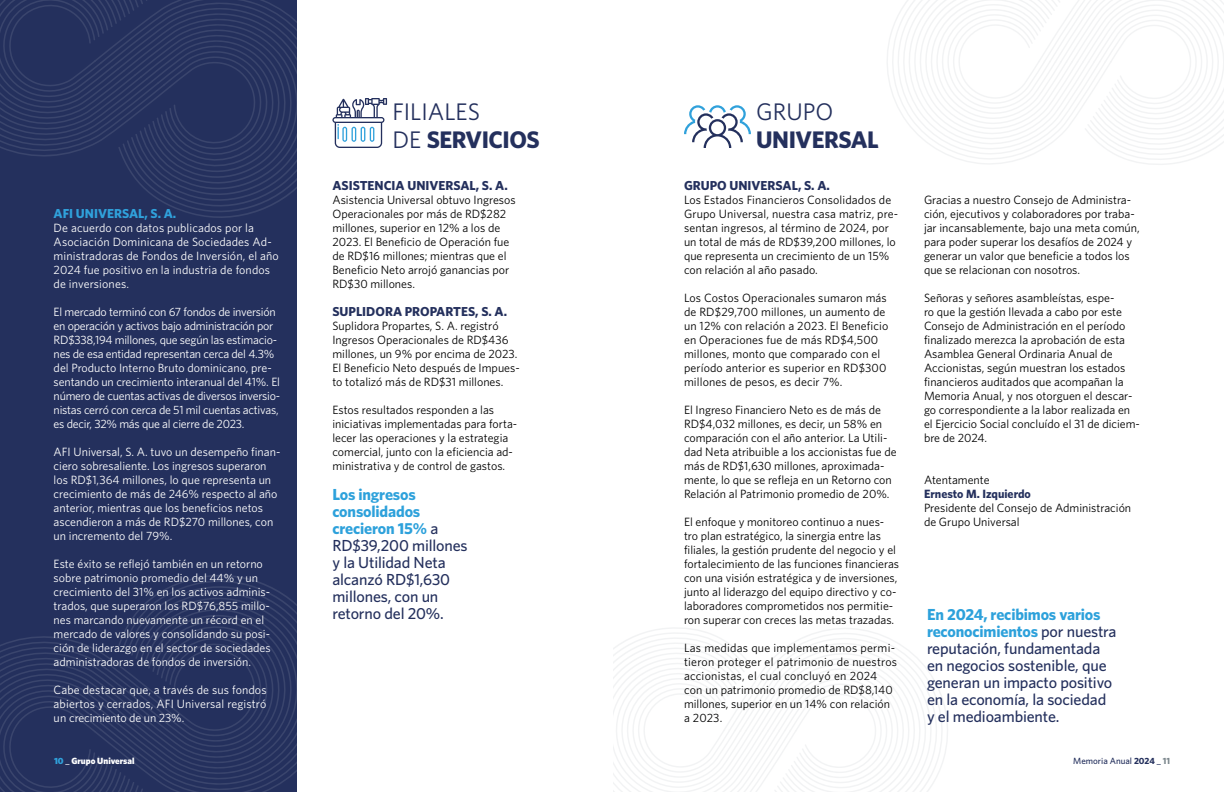
<style>
.page{position:relative;width:1224px;height:792px;background:#fff}
.page>*{position:absolute;margin:0;border:0;box-sizing:border-box;transform-origin:0 0}
.t1{font:24px/28px "Whitney";color:#24305d}
.t2{font:700 24px "Whitney";letter-spacing:-.02em;color:#24305d}
.t3{font:500 16px/17px "Whitney";letter-spacing:-.01em;color:#24305d}
.t4{font:700 13px "Whitney";color:#24305d}
.t5{font:700 13px "Whitney";color:#30a1db}
.t6{font:12px/14px "Whitney";color:#000}
.t7{font:12px/14px "Whitney";color:#fff}
.t8{font:12px/14px "Whitney";letter-spacing:-.02em;color:#fff}
.t9{font:12px/14px "Whitney";letter-spacing:.02em;color:#000}
.t10{font:700 12px "Whitney";color:#24305d}
.t11{font:500 9px "Whitney";color:#24305d}
.t12{font:900 9px "Whitney";color:#fff}
.s1{color:#30a1db}
.s2{font-weight:700}
.s3{font-weight:700;color:#2da1db}
.s4{font-weight:700;color:#7b868c}
</style>
<div class="page">
<svg style="left:887px;top:0;width:337px;height:165px"></svg>
<svg style="left:613px;top:628px;width:335px;height:164px"></svg>
<div style="left:0;top:0;width:297px;height:792px;background:#24305d"></div>
<svg style="left:170px;top:206px;width:100px;height:12px"></svg>
<svg style="left:0;top:0;width:297px;height:206px"></svg>
<svg style="left:169px;top:575px;width:102px;height:12px"></svg>
<svg style="left:0;top:587px;width:297px;height:205px"></svg>
<svg style="left:332px;top:98px;width:55px;height:50px"></svg>
<svg style="left:684px;top:105px;width:67px;height:43px"></svg>
<p class="t5" style="left:54px;top:206px;width:124px">AFI UNIVERSAL, S. A.</p>
<p class="t7" style="left:54px;top:221px;width:227px">De acuerdo con datos publicados por la Asociación Dominicana de Sociedades Ad&shy;ministradoras de Fondos de Inversión, el año 2024 fue positivo en la industria de fondos de inversiones.</p>
<p class="t8" style="left:54px;top:305px;width:228px">El mercado terminó con 67 fondos de inversión en operación y activos bajo administración por RD$338,194 millones, que según las estimacio&shy;nes de esa entidad representan cerca del 4.3% del Producto Interno Bruto dominicano, pre&shy;sentando un crecimiento interanual del 41%. El número de cuentas activas de diversos inversio&shy;nistas cerró con cerca de 51 mil cuentas activas, es decir, 32% más que al cierre de 2023.</p>
<p class="t7" style="left:54px;top:445px;width:228px">AFI Universal, S. A. tuvo un desempeño finan&shy;ciero sobresaliente. Los ingresos superaron los RD$1,364 millones, lo que representa un crecimiento de más de 246% respecto al año anterior, mientras que los beneficios netos ascendieron a más de RD$270 millones, con un incremento del 79%.</p>
<p class="t7" style="left:54px;top:557px;width:219px">Este éxito se reflejó también en un retorno sobre patrimonio promedio del 44% y un crecimiento del 31% en los activos adminis&shy;trados, que superaron los RD$76,855 millo&shy;nes marcando nuevamente un récord en el mercado de valores y consolidando su posi&shy;ción de liderazgo en el sector de sociedades administradoras de fondos de inversión.</p>
<p class="t7" style="left:54px;top:683px;width:214px;text-align:justify">Cabe destacar que, a través de sus fondos abiertos y cerrados, AFI Universal registró un crecimiento de un 23%.</p>
<p class="t12" style="left:54px;top:755px;width:82px"><span class="s1">10</span> <span class="s2">_</span> Grupo Universal</p>
<h1 class="t1" style="left:392px;top:97px;width:149px">FILIALES<br>DE <span class="s2">SERVICIOS</span></h1>
<h1 class="t1" style="left:756px;top:97px;width:79px">GRUPO</h1>
<h1 class="t2" style="left:756px;top:125px;width:124px">UNIVERSAL</h1>
<p class="t4" style="left:332px;top:178px;width:177px">ASISTENCIA UNIVERSAL, S. A.</p>
<p class="t6" style="left:332px;top:193px;width:185px">Asistencia Universal obtuvo Ingresos<br>Operacionales por más de RD$282 millones, superior en 12% a los de<br>2023. El Beneficio de Operación fue de RD$16 millones; mientras que el<br>Beneficio Neto arrojó ganancias por<br>RD$30 millones.</p>
<p class="t4" style="left:332px;top:304px;width:176px">SUPLIDORA PROPARTES, S. A.</p>
<p class="t6" style="left:332px;top:319px;width:189px">Suplidora Propartes, S. A. registró Ingresos Operacionales de RD$436 millones, un 9% por encima de 2023.<br>El Beneficio Neto después de Impues&shy;to totalizó más de RD$31 millones.</p>
<p class="t6" style="left:332px;top:403px;width:186px">Estos resultados responden a las iniciativas implementadas para forta&shy;lecer las operaciones y la estrategia comercial, junto con la eficiencia ad&shy;ministrativa y de control de gastos.</p>
<h2 class="t3" style="left:332px;top:485px;width:137px"><span class="s3">Los ingresos consolidados crecieron 15%</span> a<br>RD$39,200 millones y la Utilidad Neta alcanzó RD$1,630 millones, con un retorno del 20%.</h2>
<p class="t4" style="left:684px;top:178px;width:147px">GRUPO UNIVERSAL, S. A.</p>
<p class="t6" style="left:684px;top:193px;width:216px">Los Estados Financieros Consolidados de Grupo Universal, nuestra casa matriz, pre&shy;sentan ingresos, al término de 2024, por un total de más de RD$39,200 millones, lo que representa un crecimiento de un 15% con relación al año pasado.</p>
<p class="t6" style="left:684px;top:291px;width:206px">Los Costos Operacionales sumaron más de RD$29,700 millones, un aumento de un 12% con relación a 2023. El Beneficio en Operaciones fue de más RD$4,500 millones, monto que comparado con el período anterior es superior en RD$300 millones de pesos, es decir 7%.</p>
<p class="t6" style="left:684px;top:403px;width:214px">El Ingreso Financiero Neto es de más de RD$4,032 millones, es decir, un 58% en comparación con el año anterior. La Utili&shy;dad Neta atribuible a los accionistas fue de más de RD$1,630 millones, aproximada&shy;mente, lo que se refleja en un Retorno con Relación al Patrimonio promedio de 20%.</p>
<p class="t6" style="left:684px;top:515px;width:217px">El enfoque y monitoreo continuo a nues&shy;tro plan estratégico, la sinergia entre las filiales, la gestión prudente del negocio y el fortalecimiento de las funciones financieras con una visión estratégica y de inversiones, junto al liderazgo del equipo directivo y co&shy;laboradores comprometidos nos permitie&shy;ron superar con creces las metas trazadas.</p>
<p class="t9" style="left:684px;top:641px;width:215px">Las medidas que implementamos permi&shy;tieron proteger el patrimonio de nuestros accionistas, el cual concluyó en 2024 con un patrimonio promedio de RD$8,140 millones, superior en un 14% con relación a 2023.</p>
<p class="t6" style="left:924px;top:193px;width:217px">Gracias a nuestro Consejo de Administra&shy;ción, ejecutivos y colaboradores por traba&shy;jar incansablemente, bajo una meta común, para poder superar los desafíos de 2024 y generar un valor que beneficie a todos los que se relacionan con nosotros.</p>
<p class="t6" style="left:924px;top:291px;width:217px">Señoras y señores asambleístas, espe-<br>ro que la gestión llevada a cabo por este Consejo de Administración en el período finalizado merezca la aprobación de esta Asamblea General Ordinaria Anual de Accionistas, según muestran los estados financieros auditados que acompañan la Memoria Anual, y nos otorguen el descar&shy;go correspondiente a la labor realizada en el Ejercicio Social concluído el 31 de diciem&shy;bre de 2024.</p>
<p class="t6" style="left:924px;top:473px;width:67px">Atentamente</p>
<p class="t10" style="left:924px;top:487px;width:108px">Ernesto M. Izquierdo</p>
<p class="t6" style="left:924px;top:501px;width:209px">Presidente del Consejo de Administración de Grupo Universal</p>
<h2 class="t3" style="left:927px;top:605px;width:191px"><span class="s3">En 2024, recibimos varios reconocimientos</span> por nuestra reputación, fundamentada en negocios sostenible, que generan un impacto positivo en la economía, la sociedad y el medioambiente.</h2>
<p class="t11" style="left:1073px;top:755px;width:98px">Memoria Anual <span class="s2">2024 _</span> <span class="s4">11</span></p>
</div>
